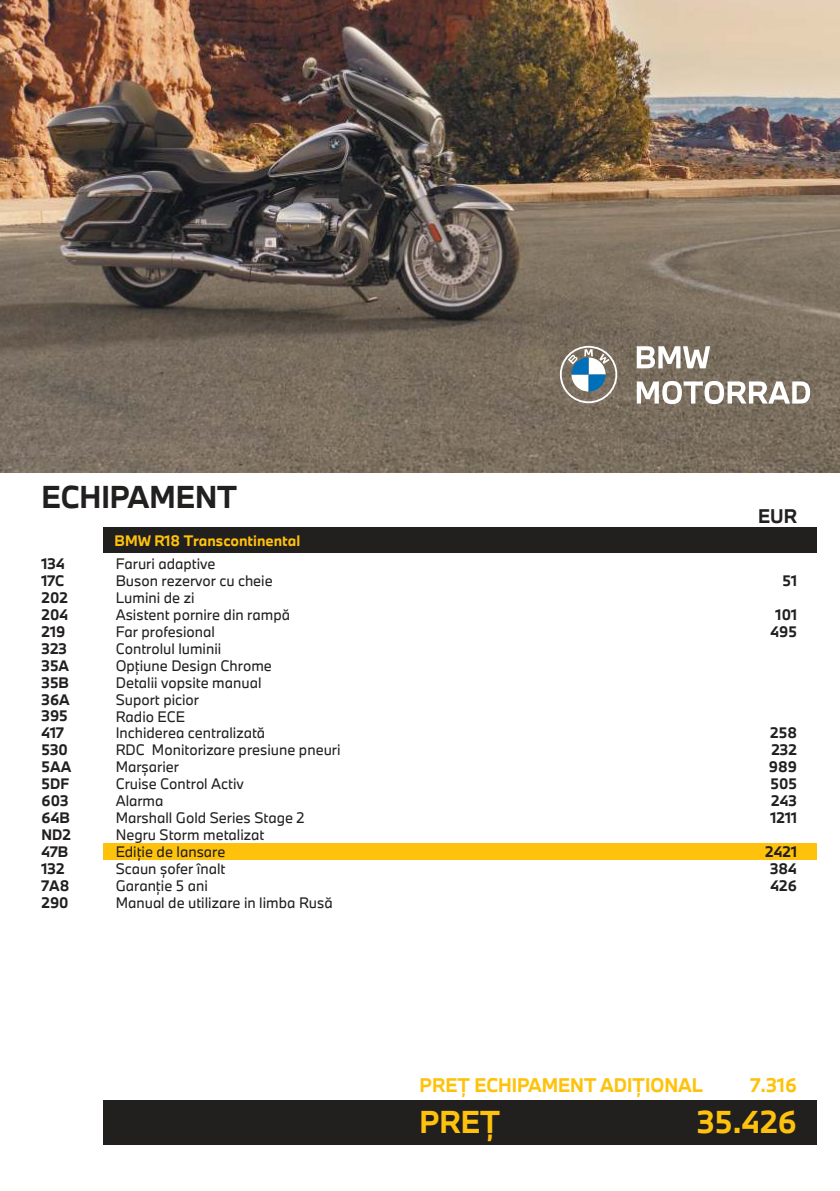
<style>
.page{position:relative;width:840px;height:1191px;background:#fff}
.page>*{position:absolute;margin:0;border:0;box-sizing:border-box;transform-origin:0 0}
.t1{font:700 29.4px "BMW Type Next";color:#221f1f}
.t2{font:700 29.4px "BMW Type Next";color:#fec20d}
.t3{font:700 18.4px "BMW Type Next";color:#fec20d}
.t4{font:700 18.4px "BMW Type Next";color:#221f1f}
.t5{font:14px/17px "BMW Type Next";color:#221f1f}
.t6{font:700 14px/17px "BMW Type Next";color:#221f1f;text-align:center}
.t7{font:700 14px "BMW Type Next";color:#fec20d}
</style>
<div class="page">
<img style="left:0;top:0;width:839px;height:472px">
<div style="left:103px;top:843px;width:713px;height:17px;background:#fec20d"></div>
<div style="left:103px;top:527px;width:713px;height:25px;background:#221f1f"></div>
<div style="left:103px;top:1100px;width:713px;height:45px;background:#221f1f"></div>
<svg style="left:559px;top:346px;width:58px;height:57px"></svg>
<svg style="left:636px;top:346px;width:73px;height:22px"></svg>
<svg style="left:636px;top:381px;width:173px;height:23px"></svg>
<h1 class="t1" style="left:41px;top:485px;width:197px">ECHIPAMENT</h1>
<p class="t7" style="left:115px;top:535px;width:187px">BMW R18 Transcontinental</p>
<p class="t5" style="left:116px;top:557px;width:226px">Faruri adaptive<br>Buson rezervor cu cheie<br>Lumini de zi<br>Asistent pornire din rampă<br>Far profesional<br>Controlul luminii<br>Opțiune Design Chrome<br>Detalii vopsite manual<br>Suport picior<br>Radio ECE<br>Inchiderea centralizată<br>RDC Monitorizare presiune pneuri<br>Marșarier<br>Cruise Control Activ<br>Alarma<br>Marshall Gold Series Stage 2<br>Negru Storm metalizat<br>Ediție de lansare<br>Scaun șofer înalt<br>Garanție 5 ani<br>Manual de utilizare in limba Rusă</p>
<p class="t6" style="left:41px;top:557px;width:31px;text-align:left">134<br>17C<br>202<br>204<br>219<br>323<br>35A<br>35B<br>36A<br>395<br>417<br>530<br>5AA<br>5DF<br>603<br>64B<br>ND2<br>47B<br>132<br>7A8<br>290</p>
<h2 class="t4" style="left:757px;top:508px;width:40px">EUR</h2>
<p class="t6" style="left:782px;top:574px;width:16px">51</p>
<p class="t6" style="left:770px;top:608px;width:28px">101<br>495</p>
<p class="t6" style="left:768px;top:726px;width:30px;text-align:justify">258<br>232<br>989<br>505<br>243<br>1211</p>
<p class="t6" style="left:764px;top:845px;width:33px">2421<br>384<br>426</p>
<h2 class="t3" style="left:419px;top:1077px;width:285px">PREȚ ECHIPAMENT ADIȚIONAL</h2>
<h2 class="t3" style="left:750px;top:1077px;width:48px">7.316</h2>
<h1 class="t2" style="left:419px;top:1110px;width:82px">PREȚ</h1>
<h1 class="t2" style="left:696px;top:1110px;width:101px">35.426</h1>
</div>
